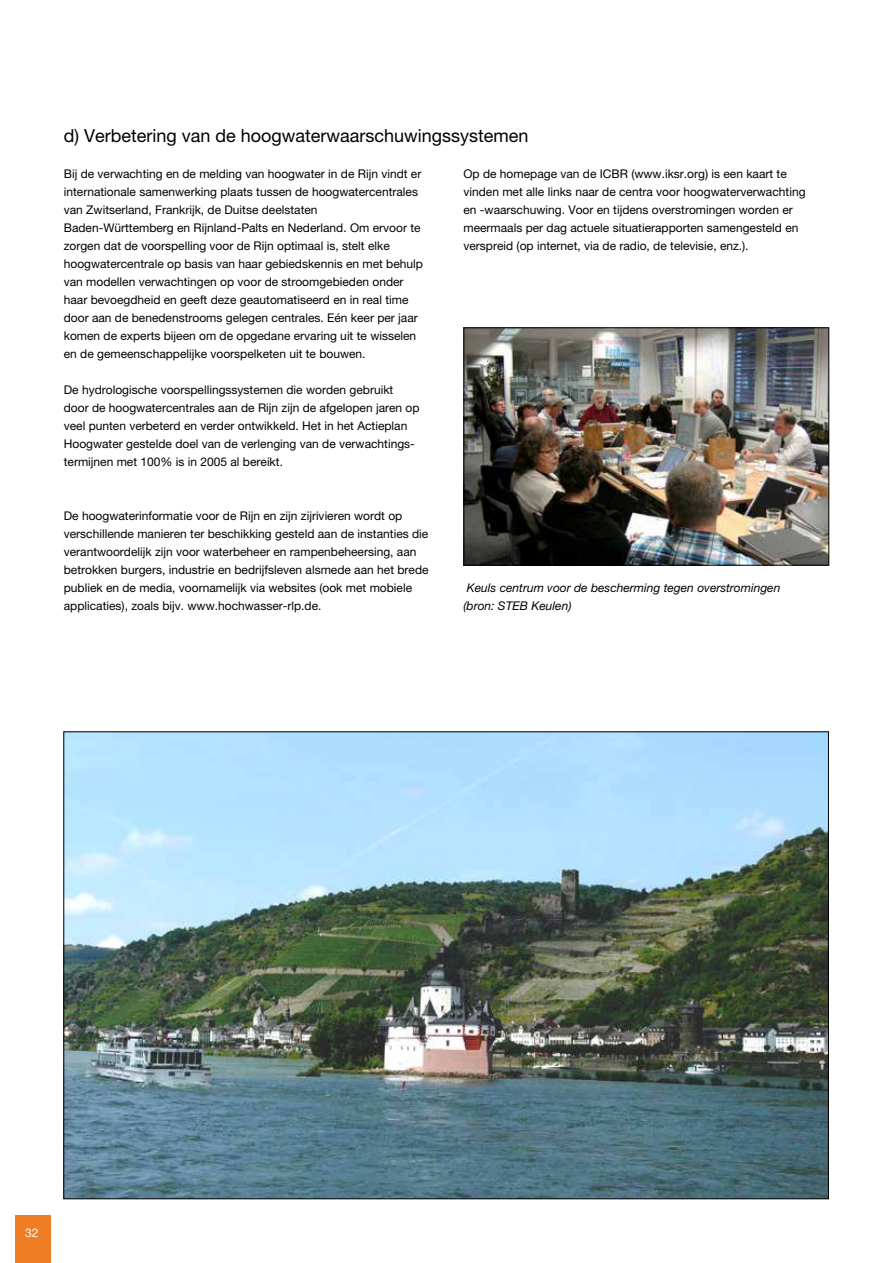
<style>
.page{position:relative;width:893px;height:1263px;background:#fff}
.page>*{position:absolute;margin:0;border:0;box-sizing:border-box;transform-origin:0 0}
.t1{font:18px "Helvetica Neue LT Pro";color:#000}
.t2{font:12px/18px "Helvetica Neue LT Pro";color:#000}
.t3{font:italic 12px/18px "Helvetica Neue LT Pro";color:#000}
.t4{font:12px "Helvetica Neue LT Pro";color:#fff}
</style>
<div class="page">
<div style="left:15px;top:1215px;width:35px;height:48px;background:#ef7d24"></div>
<img style="left:465px;top:329px;width:362px;height:235px">
<div style="left:463px;top:327px;width:366px;height:239px;border:1px solid #000"></div>
<img style="left:65px;top:733px;width:762px;height:464px">
<h1 class="t1" style="left:64px;top:125px;width:466px">d) Verbetering van de hoogwaterwaarschuwingssystemen</h1>
<p class="t2" style="left:64px;top:165px;width:361px">Bij de verwachting en de melding van hoogwater in de Rijn vindt er internationale samenwerking plaats tussen de hoogwatercentrales van Zwitserland, Frankrijk, de Duitse deelstaten Baden-Württemberg en Rijnland-Palts en Nederland. Om ervoor te zorgen dat de voorspelling voor de Rijn optimaal is, stelt elke hoogwatercentrale op basis van haar gebiedskennis en met behulp van modellen verwachtingen op voor de stroomgebieden onder haar bevoegdheid en geeft deze geautomatiseerd en in real time door aan de benedenstrooms gelegen centrales. Eén keer per jaar komen de experts bijeen om de opgedane ervaring uit te wisselen en de gemeenschappelijke voorspelketen uit te bouwen.</p>
<p class="t2" style="left:64px;top:381px;width:357px">De hydrologische voorspellingssystemen die worden gebruikt door de hoogwatercentrales aan de Rijn zijn de afgelopen jaren op veel punten verbeterd en verder ontwikkeld. Het in het Actieplan Hoogwater gestelde doel van de verlenging van de verwachtings&shy;termijnen met 100% is in 2005 al bereikt.</p>
<p class="t2" style="left:463px;top:165px;width:344px">Op de homepage van de I CBR (www.iksr.org) is een kaart te vinden met alle links naar de centra voor hoogwaterverwachting en -waarschuwing. Voor en tijdens overstromingen worden er meermaals per dag actuele situatierapporten samengesteld en verspreid (op internet, via de radio, de televisie, enz.).</p>
<p class="t2" style="left:64px;top:507px;width:366px">De hoogwaterinformatie voor de Rijn en zijn zijrivieren wordt op verschillende manieren ter beschikking gesteld aan de instanties die verantwoordelijk zijn voor waterbeheer en rampenbeheersing, aan betrokken burgers, industrie en bedrijfsleven alsmede aan het brede publiek en de media, voornamelijk via websites (ook met mobiele applicaties), zoals bijv. www.hochwasser-rlp.de.</p>
<p class="t3" style="left:463px;top:579px;width:318px">Keuls centrum voor de bescherming tegen overstromingen (bron: STEB Keulen)</p>
<p class="t4" style="left:25px;top:1225px;width:15px">32</p>
</div>
